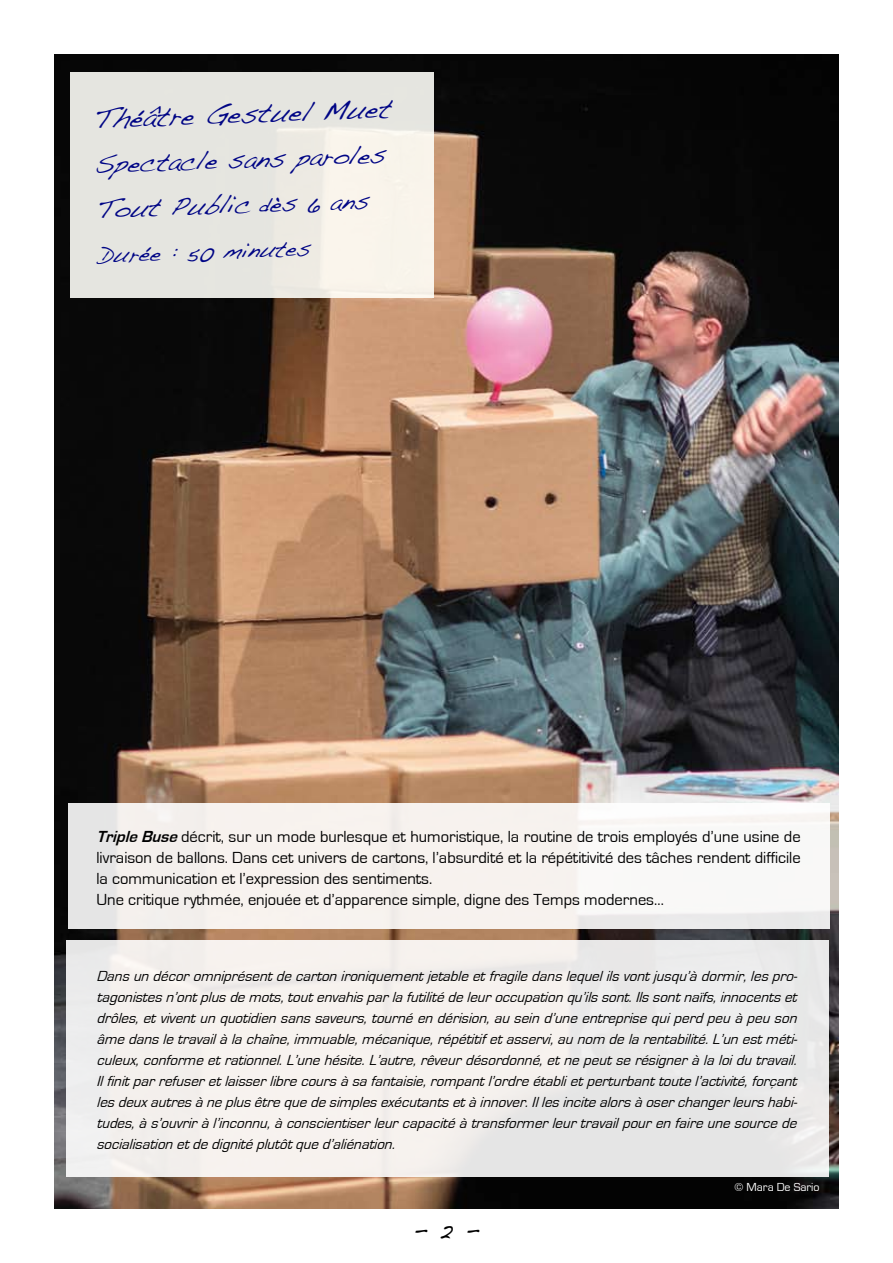
<style>
.page{position:relative;width:893px;height:1263px;background:#fff}
.page>*{position:absolute;margin:0;border:0;box-sizing:border-box;transform-origin:0 0}
.t1{font:italic 27px "Handwriting Dakota";color:#000585}
.t2{font:27px "Handwriting Dakota";color:#000}
.t3{font:italic 25.5px/45px "Handwriting Dakota";color:#000585}
.t4{font:italic 22.5px "Handwriting Dakota";color:#000585}
.t5{font:16.5px/21px "Eurostile";color:#000}
.t6{font:italic 15px/21px "Eurostile";color:#000;text-align:justify}
.t7{font:12px "Eurostile";color:#fff}
.s1{font-size:21px}
.s2{font-size:24px}
.s3{font-weight:700;font-style:italic}
</style>
<div class="page">
<img style="left:54px;top:54px;width:785px;height:1155px">
<div style="left:67px;top:940px;width:762px;height:236px;background:linear-gradient(to right,#f7f2ee,#e9e9e9)"></div>
<div style="left:70px;top:72px;width:364px;height:226px;background:linear-gradient(to right,#e0e1dd,#f5f1e8)"></div>
<div style="left:68px;top:803px;width:761px;height:126px;background:linear-gradient(to right,#f1ede9,#f9f8f7)"></div>
<h1 class="t1" style="left:92px;top:103px;width:299px;rotate:-2deg">Théâtre Gestuel Muet</h1>
<h2 class="t3" style="left:93px;top:141px;width:292px;rotate:-2deg">Spectacle sans paroles<br>Tout Public <span class="s1">d</span><span class="s2">ès 6 ans</span></h2>
<h3 class="t4" style="left:97px;top:242px;width:214px;rotate:-2deg">Durée : 50 minutes</h3>
<p class="t5" style="left:97px;top:826px;width:706px"><span class="s3">TripleBuse</span>décrit, sur un mode burlesque et humoristique, la routine de trois employés d’une usine de livraison de ballons. Dans cet univers de cartons, l’absurdité et la répétitivité des tâches rendent difficile la communication et l’expression des sentiments.<br>Une critique rythmée, enjouée et d’apparence simple, digne des Temps modernes…</p>
<p class="t6" style="left:97px;top:966px;width:706px">Dansundécoromniprésentdecartonironiquementjetableetfragiledanslequelilsvontjusqu’àdormir,lespro&shy;tagonistesn’ontplusdemots,toutenvahisparlafutilitédeleuroccupationqu’ilssont.Ilssontnaïfs,innocentset drôles,etviventunquotidiensanssaveurs,tournéendérision,auseind’uneentreprisequiperdpeuàpeuson âmedansletravailàlachaîne,immuable,mécanique,répétitifetasservi,aunom delarentabilité.L’unestméti&shy;culeux,conformeetrationnel.L’unehésite.L’autre,rêveurdésordonné,etnepeutserésigneràlaloidutravail.<br>Ilfinitparrefuseretlaisserlibrecoursàsafantaisie,rompantl’ordreétablietperturbanttoutel’activité,forçant lesdeuxautresàneplusêtrequedesimplesexécutantsetàinnover.Illesincitealorsàoserchangerleurshabi&shy;tudes,às’ouvriràl’inconnu,àconscientiserleurcapacitéàtransformerleurtravailpourenfaireunesourcede socialisationetdedignitéplutôtqued’aliénation.</p>
<h1 class="t2" style="left:412px;top:1212px;width:69px">- 2 -</h1>
<p class="t7" style="left:734px;top:1180px;width:87px">© Mara De Sario</p>
</div>
